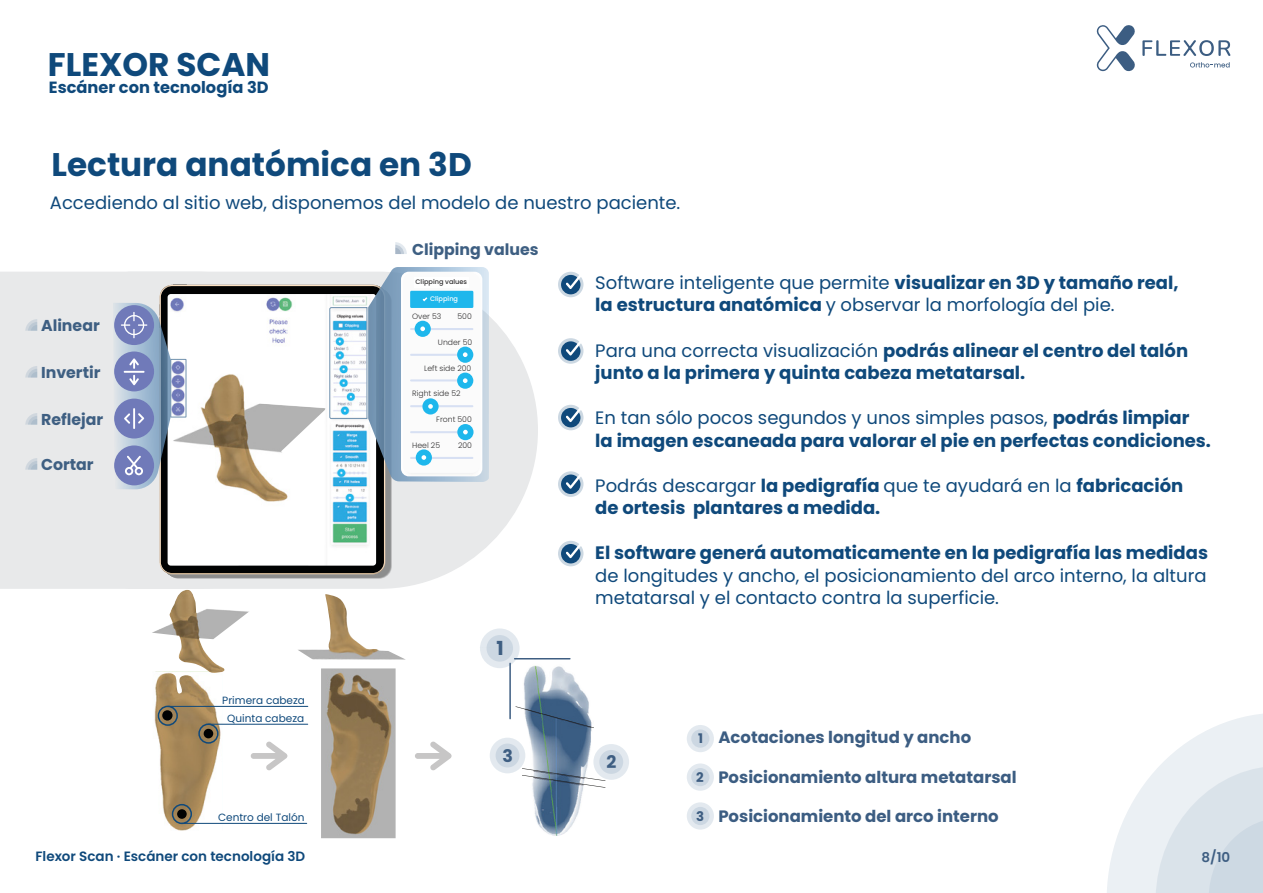
<style>
.page{position:relative;width:1263px;height:893px;background:#fff}
.page>*{position:absolute;margin:0;border:0;box-sizing:border-box;transform-origin:0 0}
.t1{font:700 32.7px "Poppins";color:#0f497b}
.t2{font:700 19.35px "Poppins";color:#3e5e82}
.t3{font:700 18px/22.5px "Poppins";color:#0f497b}
.t4{font:18px/22.5px "Poppins";color:#0f497b}
.t5{font:700 17.4px "Poppins";color:#3e5e82}
.t6{font:700 16.5px "Poppins";color:#3c5d82}
.t7{font:700 16.2px "Poppins";color:#0f497b}
.t8{font:700 15.75px "Poppins";color:#3e5f82}
.t9{font:600 13.5px "Poppins";color:#0f497b}
.t10{font:600 13.5px "Poppins";color:#3e5e82}
.t11{font:700 13.2px "Poppins";color:#3e5e82}
.t12{font:10.5px/17.9px "Poppins";color:#0f497b;text-align:center}
.t13{font:300 7.65px "Poppins";color:#323132}
.t14{font:500 6.6px "Poppins";color:#323132}
.t15{font:500 6.6px "Poppins";color:#fff}
.s1{font-weight:700}
.s2{font-weight:400}
.s3{font-size:13.2px;color:#3e5e82}
</style>
<div class="page">
<svg style="left:558px;top:272px;width:25px;height:25px"></svg>
<div style="left:561px;top:275px;width:19px;height:19px;background:#0f497b;border-radius:50%"></div>
<svg style="left:558px;top:338px;width:25px;height:26px"></svg>
<div style="left:561px;top:341px;width:19px;height:20px;background:#0f497b;border-radius:50%"></div>
<svg style="left:558px;top:405px;width:25px;height:25px"></svg>
<div style="left:561px;top:408px;width:19px;height:19px;background:#0f497b;border-radius:50%"></div>
<svg style="left:558px;top:471px;width:25px;height:26px"></svg>
<div style="left:561px;top:474px;width:19px;height:20px;background:#0f497b;border-radius:50%"></div>
<svg style="left:558px;top:541px;width:25px;height:25px"></svg>
<div style="left:561px;top:544px;width:19px;height:19px;background:#0f497b;border-radius:50%"></div>
<div style="left:0;top:272px;width:117px;height:317px;background:#e8e9ea"></div>
<svg style="left:117px;top:316px;width:421px;height:273px;fill:#e8e9ea"></svg>
<svg style="left:1107px;top:714px;width:156px;height:179px"></svg>
<img style="left:154px;top:674px;width:68px;height:156px">
<div style="left:162px;top:710px;width:11px;height:10px;background:#010202;border-radius:50%"></div>
<div style="left:204px;top:729px;width:9px;height:9px;background:#010202;border-radius:50%"></div>
<div style="left:177px;top:809px;width:10px;height:10px;background:#010202;border-radius:50%"></div>
<svg style="left:251px;top:741px;width:36px;height:30px"></svg>
<svg style="left:415px;top:741px;width:37px;height:30px"></svg>
<svg style="left:162px;top:673px;width:36px;height:21px"></svg>
<img style="left:298px;top:594px;width:108px;height:66px">
<img style="left:152px;top:590px;width:97px;height:83px">
<div style="left:158px;top:706px;width:20px;height:20px;border:2px solid #0f497b;border-radius:50%"></div>
<div style="left:198px;top:723px;width:21px;height:21px;border:2px solid #0f497b;border-radius:50%"></div>
<div style="left:172px;top:804px;width:20px;height:20px;border:2px solid #0f497b;border-radius:50%"></div>
<hr style="left:208px;top:724px;width:100px;height:1px;background:#0f497b">
<hr style="left:168px;top:706px;width:140px;height:1px;background:#0f497b">
<hr style="left:182px;top:823px;width:125px;height:1px;background:#0f497b">
<img style="left:321px;top:668px;width:75px;height:170px">
<svg style="left:566px;top:273px;width:17px;height:16px"></svg>
<svg style="left:566px;top:339px;width:17px;height:16px"></svg>
<svg style="left:566px;top:406px;width:17px;height:16px"></svg>
<svg style="left:566px;top:472px;width:17px;height:17px"></svg>
<svg style="left:566px;top:542px;width:17px;height:16px"></svg>
<img style="left:523px;top:665px;width:69px;height:171px">
<svg style="left:515px;top:706px;width:79px;height:22px"></svg>
<svg style="left:522px;top:768px;width:83px;height:20px"></svg>
<div style="left:687px;top:725px;width:27px;height:27px;background:#e3e9ef;border-radius:50%"></div>
<div style="left:691px;top:729px;width:18px;height:19px;background:#ccd7e2;border-radius:50%"></div>
<div style="left:687px;top:763px;width:27px;height:28px;background:#e3e9ef;border-radius:50%"></div>
<div style="left:691px;top:768px;width:18px;height:18px;background:#ccd7e2;border-radius:50%"></div>
<div style="left:687px;top:802px;width:27px;height:28px;background:#e3e9ef;border-radius:50%"></div>
<div style="left:691px;top:807px;width:18px;height:18px;background:#ccd7e2;border-radius:50%"></div>
<div style="left:480px;top:628px;width:40px;height:40px;background:#e3e9ef;border-radius:50%"></div>
<div style="left:486px;top:635px;width:27px;height:27px;background:#ccd7e2;border-radius:50%"></div>
<div style="left:593px;top:744px;width:36px;height:36px;background:#e3e9ef;border-radius:50%"></div>
<div style="left:599px;top:750px;width:24px;height:24px;background:#ccd7e2;border-radius:50%"></div>
<div style="left:490px;top:738px;width:35px;height:35px;background:#e3e9ef;border-radius:50%"></div>
<div style="left:496px;top:743px;width:23px;height:24px;background:#ccd7e2;border-radius:50%"></div>
<hr style="left:509px;top:663px;width:2px;height:56px;background:#3e5e82">
<hr style="left:515px;top:658px;width:55px;height:1px;background:#3e5e82">
<svg style="left:1142px;top:40px;width:88px;height:16px"></svg>
<svg style="left:1097px;top:25px;width:38px;height:46px"></svg>
<svg style="left:1190px;top:62px;width:39px;height:6px"></svg>
<svg style="left:25px;top:319px;width:12px;height:12px"></svg>
<svg style="left:395px;top:242px;width:12px;height:12px"></svg>
<svg style="left:25px;top:366px;width:12px;height:12px"></svg>
<svg style="left:25px;top:413px;width:12px;height:12px"></svg>
<svg style="left:25px;top:458px;width:12px;height:12px"></svg>
<svg style="left:113px;top:267px;width:376px;height:307px"></svg>
<div style="left:414px;top:277px;width:55px;height:10px;background:#fff"></div>
<h1 class="t1" style="left:48px;top:46px;width:224px">FLEXOR SCAN</h1>
<p class="t7" style="left:49px;top:78px;width:221px">Escáner con tecnología 3D</p>
<h1 class="t1" style="left:51px;top:146px;width:422px">Lectura anatómica en 3D</h1>
<p class="t4" style="left:50px;top:191px;width:632px">Accediendo al sitio web, disponemos del modelo de nuestro paciente.</p>
<p class="t8" style="left:41px;top:316px;width:60px">Alinear</p>
<p class="t8" style="left:41px;top:363px;width:61px">Invertir</p>
<p class="t8" style="left:41px;top:410px;width:64px">Reflejar</p>
<p class="t8" style="left:41px;top:456px;width:54px">Cortar</p>
<p class="t12" style="left:222px;top:692px;width:84px">Primera cabeza<br>Quinta cabeza</p>
<p class="t12" style="left:218px;top:808px;width:88px">Centro del Talón</p>
<p class="t8" style="left:412px;top:240px;width:128px">Clipping values</p>
<p class="t14" style="left:415px;top:278px;width:53px">Clipping values</p>
<p class="t15" style="left:430px;top:295px;width:30px">Clipping</p>
<p class="t13" style="left:412px;top:312px;width:31px">Over 53</p>
<p class="t13" style="left:438px;top:338px;width:36px">Under 50</p>
<p class="t13" style="left:424px;top:364px;width:49px">Left side 200</p>
<p class="t13" style="left:457px;top:312px;width:16px">500</p>
<p class="t13" style="left:412px;top:389px;width:50px">Right side 52</p>
<p class="t13" style="left:436px;top:415px;width:37px">Front 500</p>
<p class="t13" style="left:412px;top:441px;width:29px">Heel 25</p>
<p class="t13" style="left:458px;top:441px;width:15px">200</p>
<p class="t2" style="left:496px;top:637px;width:9px">1</p>
<p class="t5" style="left:503px;top:745px;width:12px">3</p>
<p class="t4" style="left:595px;top:272px;width:585px">Software inteligente que permite <span class="s1">visualizar en 3D y tamaño real, la estructura anatómica</span> y observar la morfología del pie.</p>
<p class="t3" style="left:595px;top:339px;width:594px"><span class="s2">Para una correcta visualización</span> podrás alinear el centro del talón junto a la primera y quinta cabeza metatarsal.</p>
<p class="t3" style="left:595px;top:407px;width:617px"><span class="s2">En tan sólo pocos segundos y unos simples pasos,</span> podrás limpiar la imagen escaneada para valorar el pie en perfectas condiciones.</p>
<p class="t3" style="left:595px;top:474px;width:589px"><span class="s2">Podrás descargar</span> la pedigrafía <span class="s2">que te ayudará en la</span> fabricación de ortesis plantares a medida.</p>
<p class="t3" style="left:595px;top:542px;width:614px">El software generá automaticamente en la pedigrafía las medidas</p>
<p class="t4" style="left:595px;top:564px;width:613px">de longitudes y ancho, el posicionamiento del arco interno, la altura metatarsal y el contacto contra la superficie.</p>
<p class="t5" style="left:606px;top:752px;width:11px">2</p>
<p class="t6" style="left:718px;top:728px;width:254px">Acotaciones longitud y ancho</p>
<p class="t11" style="left:698px;top:731px;width:6px">1</p>
<p class="t6" style="left:696px;top:768px;width:322px"><span class="s3">2</span> Posicionamiento altura metatarsal</p>
<p class="t6" style="left:696px;top:807px;width:304px"><span class="s3">3</span> Posicionamiento del arco interno</p>
<p class="t9" style="left:35px;top:849px;width:271px">Flexor Scan · Escáner con tecnología 3D</p>
<p class="t10" style="left:1201px;top:850px;width:30px">8/10</p>
</div>
